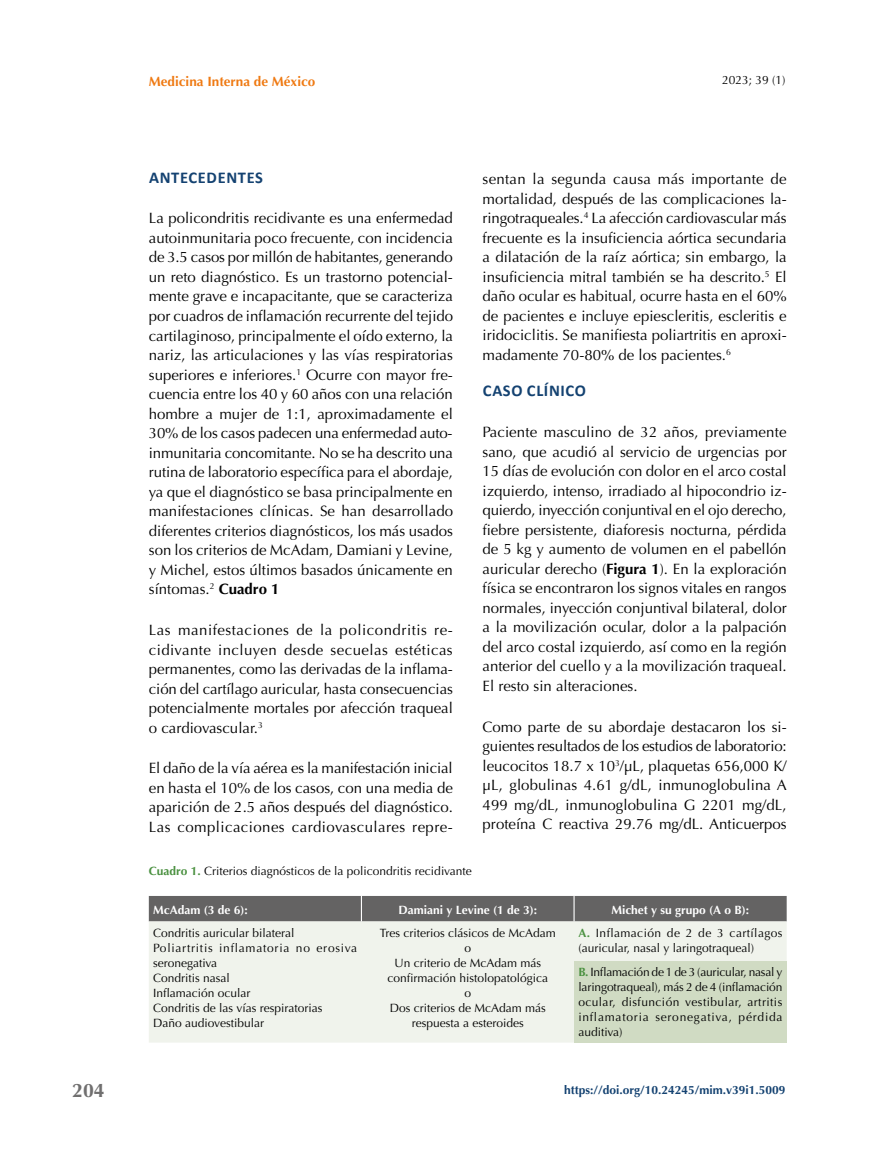
<style>
.page{position:relative;width:893px;height:1149px;background:#fff}
.page>*{position:absolute;margin:0;border:0;box-sizing:border-box;transform-origin:0 0}
.t1{font:700 19.5px "Optima";color:#706f6f}
.t2{font:700 16.5px "Calibri";letter-spacing:.04em;color:#144271}
.t3{font:15px/19.5px "Optima";color:#000;text-align:justify}
.t4{font:700 13.5px "Optima";color:#ef7a13}
.t5{font:12px/15px "Optima";color:#000}
.t6{font:700 12px "Optima";color:#fff}
.t7{font:700 12px "Optima";color:#144271}
.s1{font-weight:700}
.s2{font-weight:700;color:#4b9141}
</style>
<div class="page">
<div style="left:149px;top:921px;width:638px;height:121px;background:#f0f3ec"></div>
<div style="left:574px;top:960px;width:213px;height:82px;background:#d0dbc3"></div>
<div style="left:149px;top:896px;width:638px;height:25px;background:#646363"></div>
<hr style="left:573px;top:895px;width:2px;height:26px;background:#fff">
<h1 class="t1" style="left:72px;top:1079px;width:34px">204</h1>
<p class="t4" style="left:149px;top:73px;width:168px">Medicina Interna de México</p>
<p class="t5" style="left:722px;top:73px;width:65px">2023; 39 (1)</p>
<p class="t2" style="left:149px;top:166px;width:115px">ANTECEDENTES</p>
<p class="t3" style="left:149px;top:209px;width:306px">La policondritis recidivante es una enfermedad autoinmunitaria poco frecuente, con incidencia de 3.5 casos por millón de habitantes, generando un reto diagnóstico. Es un trastorno potencial&shy;mente grave e incapacitante, que se caracteriza por cuadros de inflamación recurrente del tejido cartilaginoso, principalmente el oído externo, la nariz, las articulaciones y las vías respiratorias superiores e inferiores.<sup>1</sup> Ocurre con mayor fre&shy;cuencia entre los 40 y 60 años con una relación hombre a mujer de 1:1, aproximadamente el 30% de los casos padecen una enfermedad auto&shy;inmunitaria concomitante. No se ha descrito una rutina de laboratorio específica para el abordaje, ya que el diagnóstico se basa principalmente en manifestaciones clínicas. Se han desarrollado diferentes criterios diagnósticos, los más usados son los criterios de McAdam, Damiani y Levine, y Michel, estos últimos basados únicamente en síntomas.<sup>2</sup> <span class="s1">Cuadro 1</span></p>
<p class="t3" style="left:149px;top:620px;width:306px">Las manifestaciones de la policondritis re&shy;cidivante incluyen desde secuelas estéticas permanentes, como las derivadas de la inflama&shy;ción del cartílago auricular, hasta consecuencias potencialmente mortales por afección traqueal o cardiovascular.<sup>3</sup></p>
<p class="t3" style="left:149px;top:758px;width:306px">El daño de la vía aérea es la manifestación inicial en hasta el 10% de los casos, con una media de aparición de 2.5 años después del diagnóstico.<br>Las complicaciones cardiovasculares repre-</p>
<p class="t3" style="left:483px;top:169px;width:306px">sentan la segunda causa más importante de mortalidad, después de las complicaciones la&shy;ringotraqueales.<sup>4</sup> La afección cardiovascular más frecuente es la insuficiencia aórtica secundaria a dilatación de la raíz aórtica; sin embargo, la insuficiencia mitral también se ha descrito.<sup>5</sup> El daño ocular es habitual, ocurre hasta en el 60% de pacientes e incluye epiescleritis, escleritis e iridociclitis. Se manifiesta poliartritis en aproxi&shy;madamente 70-80% de los pacientes.<sup>6</sup></p>
<p class="t2" style="left:483px;top:380px;width:105px">CASO CLÍNICO</p>
<p class="t3" style="left:483px;top:422px;width:306px">Paciente masculino de 32 años, previamente sano, que acudió al servicio de urgencias por 15 días de evolución con dolor en el arco costal izquierdo, intenso, irradiado al hipocondrio iz&shy;quierdo, inyección conjuntival en el ojo derecho, fiebre persistente, diaforesis nocturna, pérdida de 5 kg y aumento de volumen en el pabellón auricular derecho (<span class="s1">Figura 1</span>). En la exploración física se encontraron los signos vitales en rangos normales, inyección conjuntival bilateral, dolor a la movilización ocular, dolor a la palpación del arco costal izquierdo, así como en la región anterior del cuello y a la movilización traqueal.<br>El resto sin alteraciones.</p>
<p class="t3" style="left:483px;top:716px;width:306px">Como parte de su abordaje destacaron los si&shy;guientes resultados de los estudios de laboratorio: leucocitos 18.7 x 10<sup>3</sup>/µL, plaquetas 656,000 K/ µL, globulinas 4.61 g/dL, inmunoglobulina A 499 mg/dL, inmunoglobulina G 2201 mg/dL, proteína C reactiva 29.76 mg/dL. Anticuerpos</p>
<p class="t5" style="left:149px;top:863px;width:324px"><span class="s2">Cuadro 1.</span> Criterios diagnósticos de la policondritis recidivante</p>
<p class="t6" style="left:153px;top:902px;width:96px">McAdam (3 de 6):</p>
<p class="t6" style="left:398px;top:902px;width:140px">Damiani y Levine (1 de 3):</p>
<p class="t6" style="left:611px;top:902px;width:139px">Michet y su grupo (A o B):</p>
<p class="t5" style="left:153px;top:925px;width:206px">Condritis auricular bilateral<br>Poliartritis inflamatoria no erosiva seronegativa<br>Condritis nasal<br>Inflamación ocular<br>Condritis de las vías respiratorias<br>Daño audiovestibular</p>
<p class="t5" style="left:380px;top:925px;width:177px;text-align:center">Tres criterios clásicos de McAdam o<br>Un criterio de McAdam más confirmación histolopatológica<br>o<br>Dos criterios de McAdam más respuesta a esteroides</p>
<p class="t5" style="left:578px;top:925px;width:206px"><span class="s2">A.</span> Inflamación de 2 de 3 cartílagos (auricular, nasal y laringotraqueal)</p>
<p class="t5" style="left:578px;top:964px;width:206px;text-align:justify"><span class="s2">B.</span> Inflamación de 1 de 3 (auricular, nasal y laringotraqueal), más 2 de 4 (inflamación ocular, disfunción vestibular, artritis inflamatoria seronegativa, pérdida auditiva)</p>
<p class="t7" style="left:564px;top:1082px;width:223px">https://doi.org/10.24245/mim.v39i1.5009</p>
</div>
